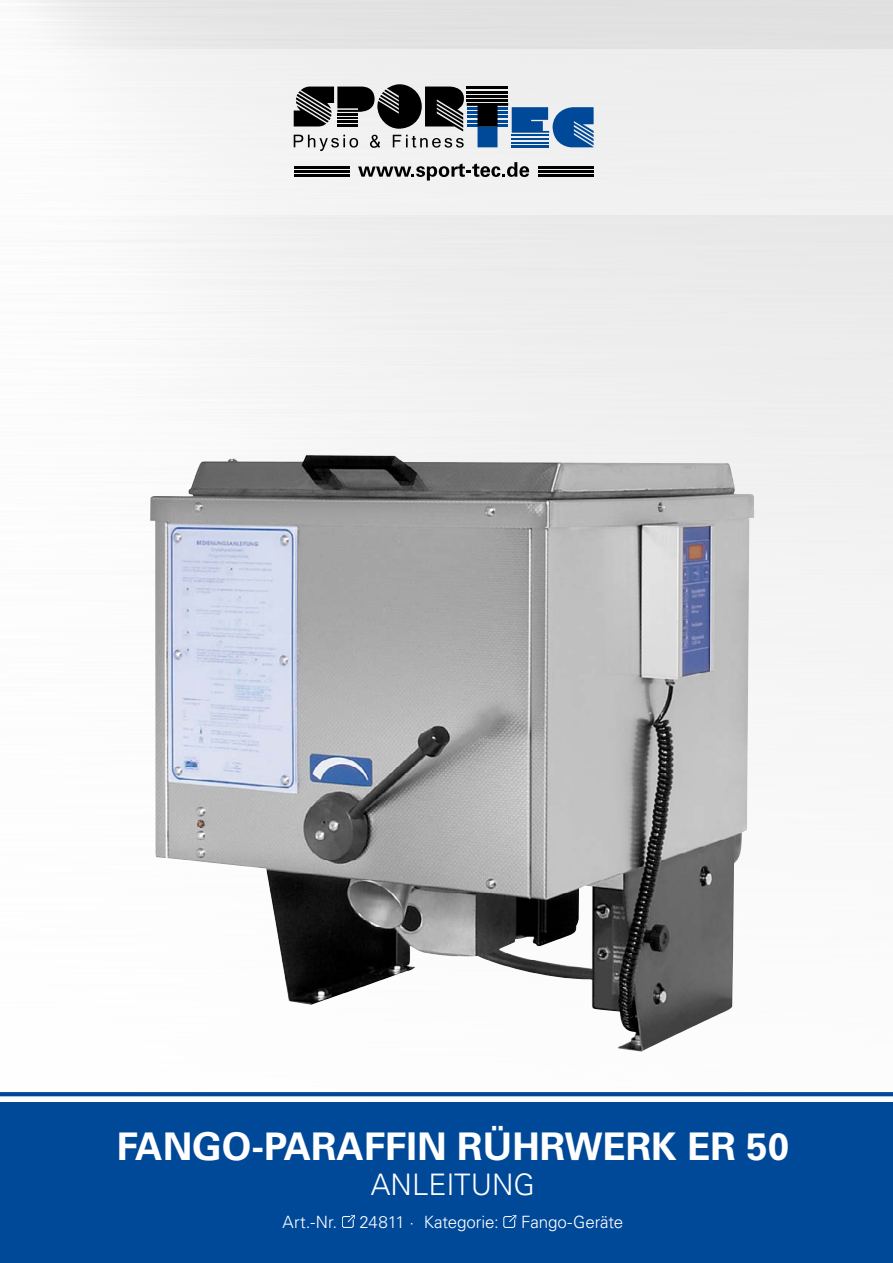
<style>
.page{position:relative;width:893px;height:1263px;background:#fff}
.page>*{position:absolute;margin:0;border:0;box-sizing:border-box;transform-origin:0 0}
.t1{font:700 38.1px "Univers LT Std";color:#fff}
.t2{font:300 29.55px "Univers LT Std";color:#fff}
.t3{font:300 16.95px "Univers LT Std";letter-spacing:-.005em;color:#fff}
</style>
<div class="page">
<img style="left:149px;top:455px;width:605px;height:596px">
<hr style="left:0;top:0;width:1px;height:867px;background:#004999">
<div style="left:0;top:49px;width:893px;height:166px;background:#f1f1f1"></div>
<svg style="left:294px;top:84px;width:300px;height:67px"></svg>
<svg style="left:358px;top:162px;width:171px;height:19px"></svg>
<hr style="left:538px;top:166px;width:56px;height:3px;background:#000">
<hr style="left:538px;top:170px;width:56px;height:3px;background:#000">
<hr style="left:538px;top:174px;width:56px;height:3px;background:#000">
<hr style="left:294px;top:166px;width:55px;height:3px;background:#000">
<hr style="left:294px;top:170px;width:55px;height:3px;background:#000">
<hr style="left:294px;top:174px;width:55px;height:3px;background:#000">
<svg style="left:0;top:1092px;width:893px;height:4px;background:#064d9b"></svg>
<div style="left:0;top:1102px;width:893px;height:161px;background:#004999"></div>
<svg style="left:342px;top:1215px;width:13px;height:13px"></svg>
<svg style="left:503px;top:1215px;width:13px;height:13px"></svg>
<h1 class="t1" style="left:117px;top:1126px;width:673px">FANGO-PARAFFIN RÜHRWERK ER 50</h1>
<h2 class="t2" style="left:371px;top:1174px;width:165px">ANLEITUNG</h2>
<p class="t3" style="left:283px;top:1215px;width:56px">Art.-Nr.</p>
<p class="t3" style="left:359px;top:1215px;width:141px">24811 · Kategorie:</p>
<p class="t3" style="left:521px;top:1215px;width:104px">Fango-Geräte</p>
</div>
